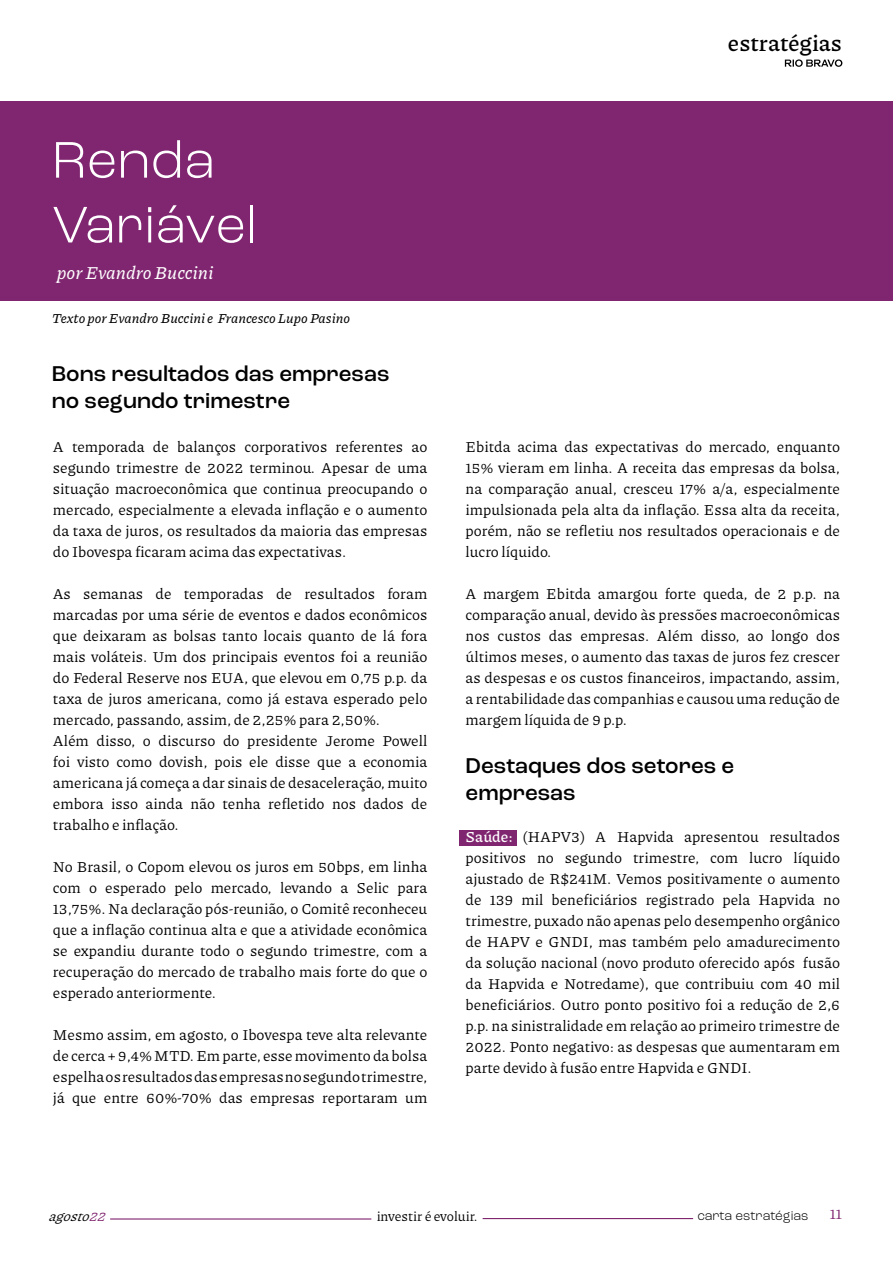
<style>
.page{position:relative;width:893px;height:1263px;background:#fff}
.page>*{position:absolute;margin:0;border:0;box-sizing:border-box;transform-origin:0 0}
.t1{font:300 54px "Roc Grotesk";color:#fff}
.t2{font:500 22.5px/27px "Roc Grotesk";color:#000}
.t3{font:600 22.5px "Piazzolla";color:#000}
.t4{font:italic 500 18px "Piazzolla";color:#fff}
.t5{font:15px/21px "Piazzolla";color:#000;text-align:justify}
.t6{font:15px "Piazzolla";color:#802670}
.t7{font:italic 500 13.5px "Piazzolla";color:#000}
.t8{font:13.5px "Piazzolla";color:#000}
.t9{font:300 13.5px "Roc Grotesk";color:#000}
.t10{font:italic 13.5px "Piazzolla";color:#000}
.s1{font-weight:600;color:#fff}
.s2{color:#802670}
</style>
<div class="page">
<svg style="left:785px;top:59px;width:57px;height:8px"></svg>
<hr style="left:110px;top:1218px;width:261px;height:1px;background:#802670">
<hr style="left:483px;top:1218px;width:210px;height:1px;background:#802670">
<div style="left:459px;top:830px;width:57px;height:15px;background:#802670"></div>
<div style="left:0;top:101px;width:892px;height:199px;background:#802670"></div>
<p class="t1" style="left:52px;top:127px;width:165px">Renda</p>
<p class="t1" style="left:52px;top:192px;width:207px">Variável</p>
<p class="t4" style="left:57px;top:262px;width:158px">por Evandro Buccini</p>
<p class="t7" style="left:52px;top:310px;width:300px">Texto por Evandro Buccini e Francesco Lupo Pasino</p>
<p class="t2" style="left:52px;top:360px;width:339px">Bons resultados das empresas no segundo trimestre</p>
<p class="t5" style="left:53px;top:436px;width:376px">A temporada de balanços corporativos referentes ao segundo trimestre de 2022 terminou. Apesar de uma situação macroeconômica que continua preocupando o mercado, especialmente a elevada inflação e o aumento da taxa de juros, os resultados da maioria das empresas do Ibovespa ficaram acima das expectativas.</p>
<p class="t5" style="left:53px;top:583px;width:376px">As semanas de temporadas de resultados foram marcadas por uma série de eventos e dados econômicos que deixaram as bolsas tanto locais quanto de lá fora mais voláteis. Um dos principais eventos foi a reunião do Federal Reserve nos EUA, que elevou em 0,75 p.p. da taxa de juros americana, como já estava esperado pelo mercado, passando, assim, de 2,25% para 2,50%.</p>
<p class="t5" style="left:53px;top:730px;width:376px">Além disso, o discurso do presidente Jerome Powell foi visto como dovish, pois ele disse que a economia americana já começa a dar sinais de desaceleração, muito embora isso ainda não tenha refletido nos dados de trabalho e inflação.</p>
<p class="t5" style="left:53px;top:856px;width:376px">No Brasil, o Copom elevou os juros em 50bps, em linha com o esperado pelo mercado, levando a Selic para 13,75%. Na declaração pós-reunião, o Comitê reconheceu que a inflação continua alta e que a atividade econômica se expandiu durante todo o segundo trimestre, com a recuperação do mercado de trabalho mais forte do que o esperado anteriormente.</p>
<p class="t5" style="left:53px;top:1024px;width:376px">Mesmo assim, em agosto, o Ibovespa teve alta relevante de cerca + 9,4% MTD. Em parte, esse movimento da bolsa espelha os resultados das empresas no segundo trimestre, já que entre 60%-70% das empresas reportaram um</p>
<h2 class="t3" style="left:728px;top:30px;width:115px">estratégias</h2>
<p class="t5" style="left:466px;top:436px;width:376px">Ebitda acima das expectativas do mercado, enquanto 15% vieram em linha. A receita das empresas da bolsa, na comparação anual, cresceu 17% a/a, especialmente impulsionada pela alta da inflação. Essa alta da receita, porém, não se refletiu nos resultados operacionais e de lucro líquido.</p>
<p class="t5" style="left:466px;top:583px;width:376px">A margem Ebitda amargou forte queda, de 2 p.p. na comparação anual, devido às pressões macroeconômicas nos custos das empresas. Além disso, ao longo dos últimos meses, o aumento das taxas de juros fez crescer as despesas e os custos financeiros, impactando, assim, a rentabilidade das companhias e causou uma redução de margem líquida de 9 p.p.</p>
<p class="t2" style="left:466px;top:752px;width:270px">Destaques dos setores e empresas</p>
<p class="t5" style="left:466px;top:826px;width:376px"><span class="s1">Saúde:</span> (HAPV3) A Hapvida apresentou resultados positivos no segundo trimestre, com lucro líquido ajustado de R$241M. Vemos positivamente o aumento de 139 mil beneficiários registrado pela Hapvida no trimestre, puxado não apenas pelo desempenho orgânico de HAPV e GNDI, mas também pelo amadurecimento da solução nacional (novo produto oferecido após fusão da Hapvida e Notredame), que contribuiu com 40 mil beneficiários. Outro ponto positivo foi a redução de 2,6 p.p. na sinistralidade em relação ao primeiro trimestre de 2022. Ponto negativo: as despesas que aumentaram em parte devido à fusão entre Hapvida e GNDI.</p>
<p class="t10" style="left:48px;top:1208px;width:63px">agosto<span class="s2">22</span></p>
<p class="t8" style="left:377px;top:1208px;width:102px">investir é evoluir.</p>
<p class="t9" style="left:697px;top:1207px;width:113px">carta estratégias</p>
<p class="t6" style="left:830px;top:1205px;width:14px">11</p>
</div>
